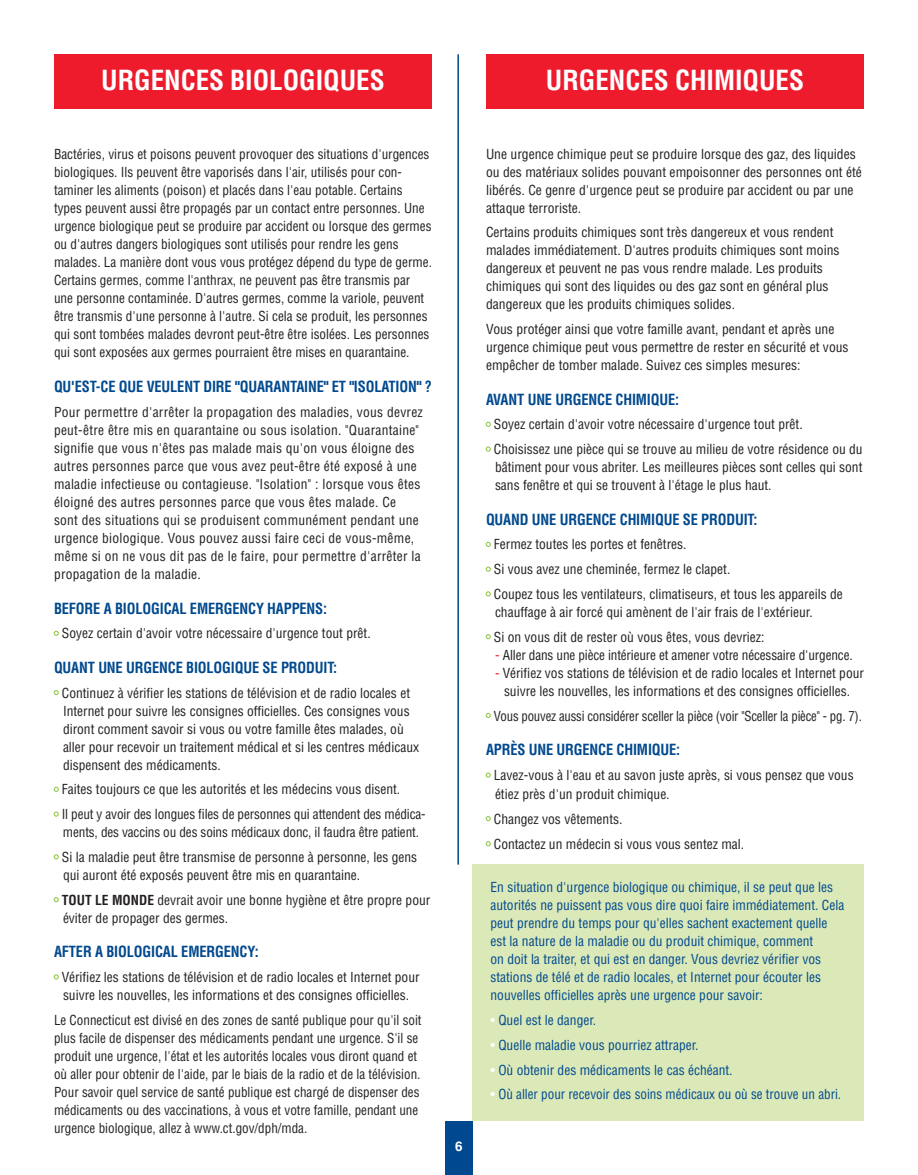
<style>
.page{position:relative;width:918px;height:1175px;background:#fff}
.page>*{position:absolute;margin:0;border:0;box-sizing:border-box;transform-origin:0 0}
.t1{font:700 condensed 27px "Helvetica LT Std";color:#fff}
.t2{font:700 condensed 15px "Helvetica LT Std";letter-spacing:-.01em;color:#01498e;scale:.96 1}
.t3{font:condensed 13.5px/18px "Helvetica LT Std";color:#231f20}
.t4{font:condensed 13.5px/18px "Helvetica LT Std";color:#01498e}
.t5{font:condensed 13.5px/18px "Helvetica LT Std";letter-spacing:.02em;color:#231f20}
.t6{font:condensed 13.5px "Helvetica LT Std";color:#231f20;scale:.95 1}
.t7{font:700 13.5px "Helvetica LT Std";color:#fff}
.s1{font-weight:700}
.s2{color:#ee1b2c}
.s3{color:#fff}
</style>
<div class="page">
<svg style="left:486px;top:422px;width:5px;height:5px"></svg>
<svg style="left:486px;top:446px;width:5px;height:5px"></svg>
<svg style="left:486px;top:542px;width:5px;height:5px"></svg>
<svg style="left:486px;top:566px;width:5px;height:5px"></svg>
<svg style="left:486px;top:591px;width:5px;height:5px"></svg>
<svg style="left:486px;top:634px;width:5px;height:5px"></svg>
<svg style="left:486px;top:713px;width:5px;height:5px"></svg>
<svg style="left:486px;top:772px;width:5px;height:5px"></svg>
<svg style="left:486px;top:816px;width:5px;height:5px"></svg>
<svg style="left:486px;top:841px;width:5px;height:5px"></svg>
<div style="left:472px;top:864px;width:392px;height:256px;background:#dbe9b8"></div>
<div style="left:54px;top:54px;width:378px;height:54px;background:#ee1b2c"></div>
<div style="left:486px;top:54px;width:378px;height:54px;background:#ee1b2c"></div>
<hr style="left:457px;top:54px;width:2px;height:810px;background:#01498e">
<div style="left:446px;top:1121px;width:27px;height:53px;background:#01498e"></div>
<svg style="left:54px;top:631px;width:5px;height:4px"></svg>
<svg style="left:54px;top:690px;width:5px;height:5px"></svg>
<svg style="left:54px;top:787px;width:5px;height:4px"></svg>
<svg style="left:54px;top:811px;width:5px;height:5px"></svg>
<svg style="left:54px;top:854px;width:5px;height:5px"></svg>
<svg style="left:54px;top:897px;width:5px;height:5px"></svg>
<svg style="left:54px;top:974px;width:5px;height:5px"></svg>
<h1 class="t1" style="left:101px;top:63px;width:285px">URGENCES BIOLOGIQUES</h1>
<h1 class="t1" style="left:546px;top:63px;width:260px">URGENCES CHIMIQUES</h1>
<p class="t3" style="left:54px;top:144px;width:380px">Bactéries, virus et poisons peuvent provoquer des situations d'urgences biologiques. Ils peuvent être vaporisés dans l'air, utilisés pour con&shy;taminer les aliments (poison) et placés dans l'eau potable. Certains types peuvent aussi être propagés par un contact entre personnes. Une urgence biologique peut se produire par accident ou lorsque des germes ou d'autres dangers biologiques sont utilisés pour rendre les gens malades. La manière dont vous vous protégez dépend du type de germe.<br>Certains germes, comme l'anthrax, ne peuvent pas être transmis par une personne contaminée. D'autres germes, comme la variole, peuvent être transmis d'une personne à l'autre. Si cela se produit, les personnes qui sont tombées malades devront peut-être être isolées. Les personnes qui sont exposées aux germes pourraient être mises en quarantaine.</p>
<p class="t2" style="left:54px;top:376px;width:395px">QU'EST-CE QUE VEULENT DIRE "QUARANTAINE" ET "ISOLATION" ?</p>
<p class="t5" style="left:54px;top:402px;width:370px">Pour permettre d'arrêter la propagation des maladies, vous devrez peut-être être mis en quarantaine ou sous isolation. "Quarantaine" signifie que vous n'êtes pas malade mais qu'on vous éloigne des autres personnes parce que vous avez peut-être été exposé à une maladie infectieuse ou contagieuse. "Isolation" : lorsque vous êtes éloigné des autres personnes parce que vous êtes malade. Ce sont des situations qui se produisent communément pendant une urgence biologique. Vous pouvez aussi faire ceci de vous-même, même si on ne vous dit pas de le faire, pour permettre d'arrêter la propagation de la maladie.</p>
<p class="t2" style="left:54px;top:598px;width:286px">BEFORE A BIOLOGICAL EMERGENCY HAPPENS:</p>
<p class="t3" style="left:62px;top:624px;width:310px">Soyez certain d'avoir votre nécessaire d'urgence tout prêt.</p>
<p class="t2" style="left:54px;top:658px;width:297px">QUANT UNE URGENCE BIOLOGIQUE SE PRODUIT:</p>
<p class="t3" style="left:62px;top:683px;width:359px">Continuez à vérifier les stations de télévision et de radio locales et Internet pour suivre les consignes officielles. Ces consignes vous diront comment savoir si vous ou votre famille êtes malades, où aller pour recevoir un traitement médical et si les centres médicaux dispensent des médicaments.</p>
<p class="t3" style="left:62px;top:777px;width:365px;line-height:24.8px">Faites toujours ce que les autorités et les médecins vous disent.<br>Il peut y avoir des longues files de personnes qui attendent des médica-</p>
<p class="t3" style="left:62px;top:819px;width:359px;line-height:24.8px">ments, des vaccins ou des soins médicaux donc, il faudra être patient.<br>Si la maladie peut être transmise de personne à personne, les gens</p>
<p class="t3" style="left:62px;top:862px;width:370px;line-height:24.8px">qui auront été exposés peuvent être mis en quarantaine.<br><span class="s1">TOUT LE MONDE</span> devrait avoir une bonne hygiène et être propre pour</p>
<p class="t3" style="left:63px;top:908px;width:167px">éviter de propager des germes.</p>
<p class="t2" style="left:54px;top:942px;width:215px">AFTER A BIOLOGICAL EMERGENCY:</p>
<p class="t3" style="left:62px;top:968px;width:359px">Vérifiez les stations de télévision et de radio locales et Internet pour suivre les nouvelles, les informations et des consignes officielles.</p>
<p class="t3" style="left:54px;top:1010px;width:369px">Le Connecticut est divisé en des zones de santé publique pour qu'il soit plus facile de dispenser des médicaments pendant une urgence. S'il se produit une urgence, l'état et les autorités locales vous diront quand et où aller pour obtenir de l'aide, par le biais de la radio et de la télévision.<br>Pour savoir quel service de santé publique est chargé de dispenser des médicaments ou des vaccinations, à vous et votre famille, pendant une urgence biologique, allez à www.ct.gov/dph/mda.</p>
<p class="t7" style="left:455px;top:1137px;width:9px">6</p>
<p class="t3" style="left:486px;top:144px;width:377px">Une urgence chimique peut se produire lorsque des gaz, des liquides ou des matériaux solides pouvant empoisonner des personnes ont été libérés. Ce genre d'urgence peut se produire par accident ou par une attaque terroriste.</p>
<p class="t3" style="left:486px;top:223px;width:355px">Certains produits chimiques sont très dangereux et vous rendent malades immédiatement. D'autres produits chimiques sont moins dangereux et peuvent ne pas vous rendre malade. Les produits chimiques qui sont des liquides ou des gaz sont en général plus dangereux que les produits chimiques solides.</p>
<p class="t3" style="left:486px;top:320px;width:364px">Vous protéger ainsi que votre famille avant, pendant et après une urgence chimique peut vous permettre de rester en sécurité et vous empêcher de tomber malade. Suivez ces simples mesures:</p>
<p class="t2" style="left:486px;top:390px;width:203px">AVANT UNE URGENCE CHIMIQUE:</p>
<p class="t3" style="left:494px;top:412px;width:370px;line-height:24.8px">Soyez certain d'avoir votre nécessaire d'urgence tout prêt.<br>Choisissez une pièce qui se trouve au milieu de votre résidence ou du</p>
<p class="t3" style="left:495px;top:458px;width:369px">bâtiment pour vous abriter. Les meilleures pièces sont celles qui sont sans fenêtre et qui se trouvent à l'étage le plus haut.</p>
<p class="t2" style="left:486px;top:510px;width:284px">QUAND UNE URGENCE CHIMIQUE SE PRODUIT:</p>
<p class="t3" style="left:494px;top:532px;width:350px;line-height:24.8px">Fermez toutes les portes et fenêtres.<br>Si vous avez une cheminée, fermez le clapet.<br>Coupez tous les ventilateurs, climatiseurs, et tous les appareils de</p>
<p class="t3" style="left:494px;top:599px;width:320px;line-height:24.8px">chauffage à air forcé qui amènent de l'air frais de l'extérieur.<br>Si on vous dit de rester où vous êtes, vous devriez:</p>
<p class="t3" style="left:495px;top:645px;width:359px"><span class="s2">-</span> Aller dans une pièce intérieure et amener votre nécessaire d'urgence.</p>
<p class="t3" style="left:495px;top:663px;width:371px;text-align:center"><span class="s2">-</span> Vérifiez vos stations de télévision et de radio locales et Internet pour suivre les nouvelles, les informations et des consignes officielles.</p>
<p class="t6" style="left:494px;top:707px;width:389px">Vous pouvez aussi considérer sceller la pièce (voir "Sceller la pièce" - pg. 7).</p>
<p class="t2" style="left:486px;top:740px;width:204px">APRÈS UNE URGENCE CHIMIQUE:</p>
<p class="t3" style="left:494px;top:766px;width:361px">Lavez-vous à l'eau et au savon juste après, si vous pensez que vous étiez près d'un produit chimique.</p>
<p class="t3" style="left:494px;top:806px;width:252px;line-height:25.2px">Changez vos vêtements.<br>Contactez un médecin si vous vous sentez mal.</p>
<p class="t4" style="left:490px;top:878px;width:355px">En situation d'urgence biologique ou chimique, il se peut que les autorités ne puissent pas vous dire quoi faire immédiatement. Cela peut prendre du temps pour qu'elles sachent exactement quelle est la nature de la maladie ou du produit chimique, comment<br>on doit la traiter, et qui est en danger. Vous devriez vérifier vos stations de télé et de radio locales, et Internet pour écouter les nouvelles officielles après une urgence pour savoir:</p>
<p class="t4" style="left:490px;top:1011px;width:107px"><span class="s3">•</span> Quel est le danger.</p>
<p class="t4" style="left:490px;top:1035px;width:210px"><span class="s3">•</span> Quelle maladie vous pourriez attraper.</p>
<p class="t4" style="left:490px;top:1060px;width:244px"><span class="s3">•</span> Où obtenir des médicaments le cas échéant.</p>
<p class="t4" style="left:490px;top:1085px;width:352px"><span class="s3">•</span> Où aller pour recevoir des soins médicaux ou où se trouve un abri.</p>
</div>
